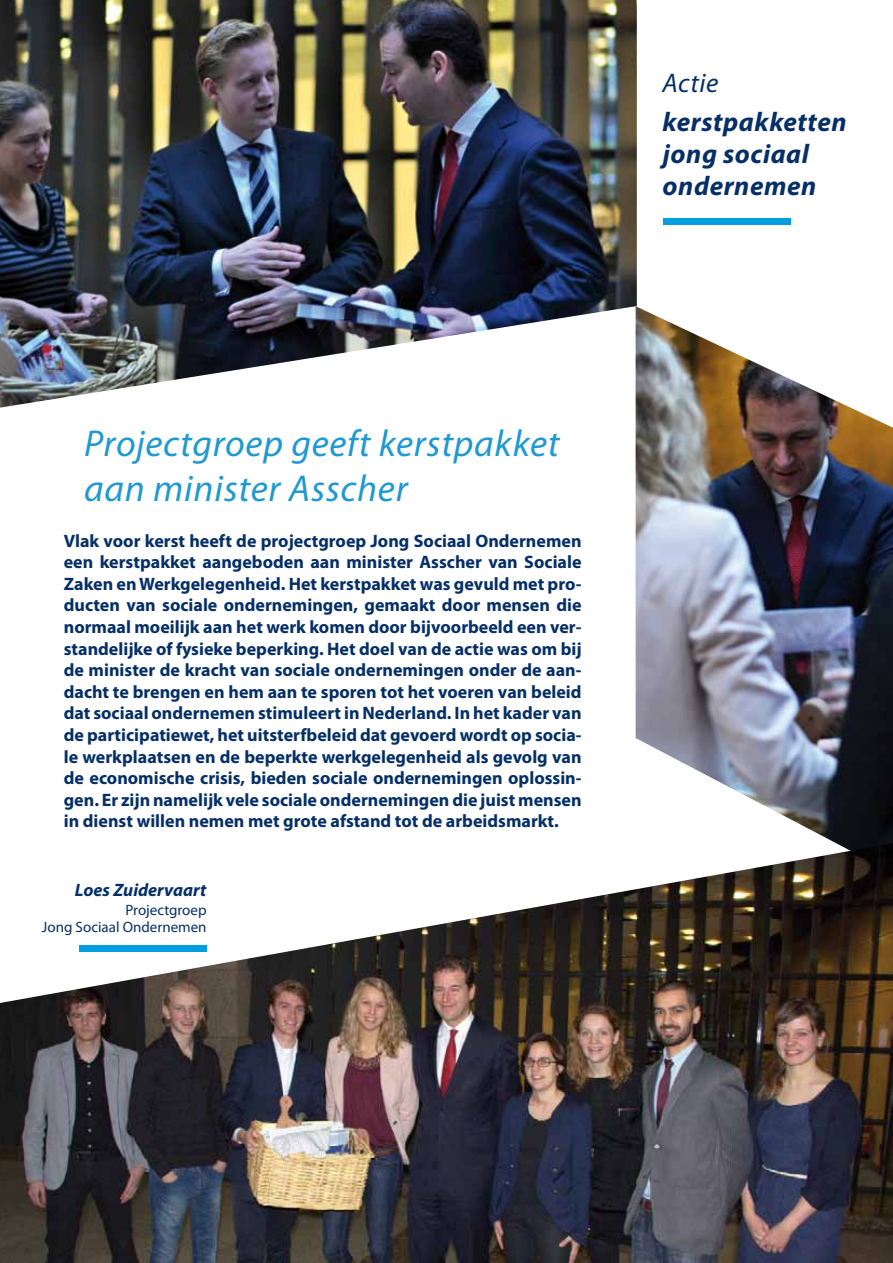
<style>
.page{position:relative;width:893px;height:1263px;background:#fff}
.page>*{position:absolute;margin:0;border:0;box-sizing:border-box;transform-origin:0 0}
.t1{font:italic 37.5px/45px "Myriad Pro";letter-spacing:.02em;color:#2099d0}
.t2{font:italic 700 27px/32.4px "Myriad Pro";letter-spacing:.02em;color:#052f66}
.t3{font:italic 27px "Myriad Pro";letter-spacing:.02em;color:#052f66}
.t4{font:700 18px/21.6px "Myriad Pro";color:#052f66;text-align:justify}
.t5{font:italic 700 18px "Myriad Pro";color:#052f66}
.t6{font:15px/16.5px "Myriad Pro";color:#052f66;text-align:right}
</style>
<div class="page">
<img style="left:0;top:0;width:637px;height:408px">
<img style="left:636px;top:306px;width:257px;height:537px">
<img style="left:0;top:843px;width:893px;height:420px">
<div style="left:663px;top:219px;width:127px;height:6px;background:#009ee0"></div>
<div style="left:79px;top:945px;width:128px;height:7px;background:#009ee0"></div>
<h2 class="t3" style="left:663px;top:67px;width:57px">Actie</h2>
<h2 class="t2" style="left:663px;top:104px;width:185px">kerstpakketten jong sociaal ondernemen</h2>
<h1 class="t1" style="left:84px;top:420px;width:477px">Projectgroep geeft kerstpakket aan minister Asscher</h1>
<p class="t4" style="left:64px;top:529px;width:519px">Vlak voor kerst heeft de projectgroep Jong Sociaal Ondernemen een kerstpakket aangeboden aan minister Asscher van Sociale Zaken en Werkgelegenheid. Het kerstpakket was gevuld met pro&shy;ducten van sociale ondernemingen, gemaakt door mensen die normaal moeilijk aan het werk komen door bijvoorbeeld een ver&shy;standelijke of fysieke beperking. Het doel van de actie was om bij de minister de kracht van sociale ondernemingen onder de aan&shy;dacht te brengen en hem aan te sporen tot het voeren van beleid dat sociaal ondernemen stimuleert in Nederland. In het kader van de participatiewet, het uitsterfbeleid dat gevoerd wordt op socia&shy;le werkplaatsen en de beperkte werkgelegenheid als gevolg van de economische crisis, bieden sociale ondernemingen oplossin&shy;gen. Er zijn namelijk vele sociale ondernemingen die juist mensen in dienst willen nemen met grote afstand tot de arbeidsmarkt.</p>
<p class="t5" style="left:75px;top:878px;width:133px">Loes Zuidervaart</p>
<p class="t6" style="left:42px;top:902px;width:166px">Projectgroep<br>Jong Sociaal Ondernemen</p>
</div>
